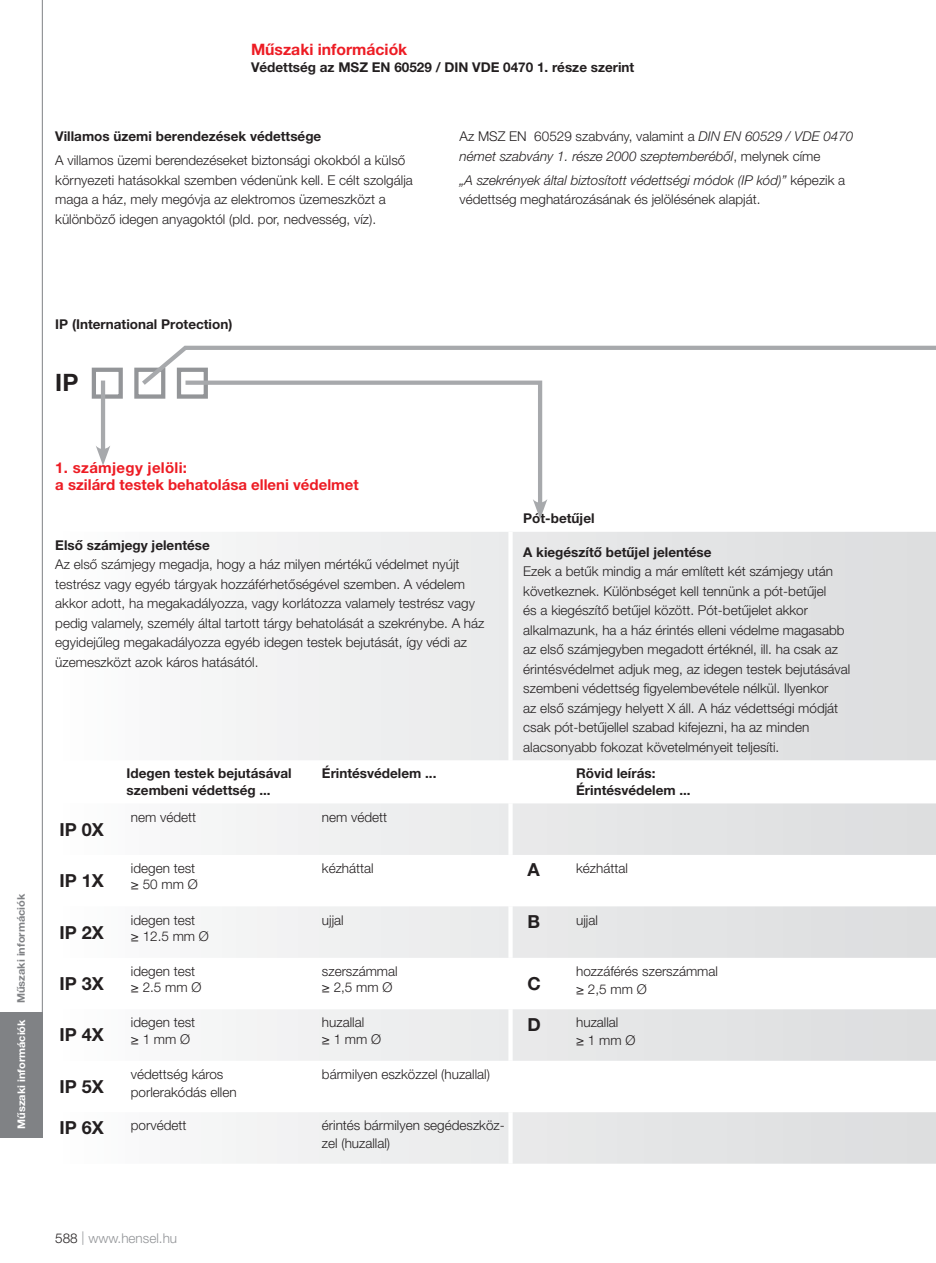
<style>
.page{position:relative;width:936px;height:1263px;background:#fff}
.page>*{position:absolute;margin:0;border:0;box-sizing:border-box;transform-origin:0 0}
.t1{font:700 24px "Helvetica Neue LT Pro";color:#231f20}
.t2{font:700 18px "Helvetica Neue LT Pro";color:#231f20}
.t3{font:700 15.75px "Helvetica Neue LT Pro";color:#ed1c24}
.t4{font:700 15px/16.5px "Helvetica Neue LT Pro";color:#ed1c24}
.t5{font:300 13.5px/19.5px "Helvetica Neue LT Pro";color:#231f20}
.t6{font:700 13.5px/16.5px "Helvetica Neue LT Pro";color:#231f20}
.t7{font:italic 300 13.5px/19.5px "Helvetica Neue LT Pro";color:#231f20}
.t8{font:300 13.5px "Helvetica Neue LT Pro";color:#939598}
.t9{font:700 10.5px "Helvetica Neue LT Pro";color:#808285;scale:1.05 1}
.t10{font:700 10.5px "Helvetica Neue LT Pro";color:#fff;scale:1.05 1}
.s1{font-style:normal}
.s2{font-style:italic}
.s3{color:#231f20}
</style>
<div class="page">
<div style="left:92px;top:368px;width:31px;height:31px;border:4px solid #939598"></div>
<div style="left:134px;top:368px;width:31px;height:31px;border:4px solid #939598"></div>
<div style="left:177px;top:368px;width:31px;height:31px;border:4px solid #939598"></div>
<svg style="left:222px;top:532px;width:713px;height:632px"></svg>
<hr style="left:508px;top:532px;width:4px;height:228px;background:#fff">
<hr style="left:508px;top:760px;width:4px;height:43px;background:#fff">
<hr style="left:508px;top:803px;width:4px;height:52px;background:#fff">
<hr style="left:508px;top:855px;width:4px;height:51px;background:#fff">
<hr style="left:508px;top:906px;width:4px;height:52px;background:#fff">
<hr style="left:508px;top:958px;width:4px;height:51px;background:#fff">
<hr style="left:508px;top:1009px;width:4px;height:52px;background:#fff">
<hr style="left:508px;top:1061px;width:4px;height:51px;background:#fff">
<hr style="left:508px;top:1112px;width:4px;height:52px;background:#fff">
<hr style="left:101px;top:381px;width:4px;height:72px;background:#a7a9ac">
<svg style="left:96px;top:445px;width:14px;height:20px"></svg>
<svg style="left:181px;top:389px;width:362px;height:110px"></svg>
<svg style="left:533px;top:499px;width:14px;height:20px"></svg>
<svg style="left:137px;top:345px;width:798px;height:44px"></svg>
<div style="left:0;top:1012px;width:43px;height:125px;background:#808285"></div>
<hr style="left:42px;top:0;width:1px;height:1115px;background:#808285">
<p class="t3" style="left:251px;top:44px;width:158px">Műszaki információk</p>
<p class="t6" style="left:251px;top:60px;width:385px">Védettség az MSZ EN 60529 / DIN VDE 0470 1. része szerint</p>
<p class="t6" style="left:55px;top:130px;width:267px">Villamos üzemi berendezések védettsége</p>
<p class="t5" style="left:55px;top:152px;width:359px">A villamos üzemi berendezéseket biztonsági okokból a külső környezeti hatásokkal szemben védenünk kell. E célt szolgálja maga a ház, mely megóvja az elektromos üzemeszközt a különböző idegen anyagoktól (pld. por, nedvesség, víz).</p>
<p class="t7" style="left:459px;top:129px;width:395px"><span class="s1">Az MSZ EN 60529 szabvány, valamint a</span> DIN EN 60529 / VDE 0470 német szabvány 1. része 2000 szeptemberéből<span class="s1">, melynek címe</span></p>
<p class="t5" style="left:459px;top:172px;width:387px"><span class="s2">„A szekrények által biztosított védettségi módok (IP kód)”</span> képezik a védettség meghatározásának és jelölésének alapját.</p>
<p class="t9" style="left:17px;top:1003px;width:106px;rotate:-90deg">Műszaki információk</p>
<p class="t10" style="left:18px;top:1129px;width:106px;rotate:-90deg">Műszaki információk</p>
<p class="t6" style="left:55px;top:318px;width:178px">IP (International Protection)</p>
<h1 class="t1" style="left:55px;top:374px;width:25px">IP</h1>
<p class="t4" style="left:55px;top:461px;width:305px">1. számjegy jelöli:<br>a szilárd testek behatolása elleni védelmet</p>
<p class="t6" style="left:55px;top:538px;width:156px">Első számjegy jelentése</p>
<p class="t5" style="left:55px;top:556px;width:430px">Az első számjegy megadja, hogy a ház milyen mértékű védelmet nyújt testrész vagy egyéb tárgyak hozzáférhetőségével szemben. A védelem akkor adott, ha megakadályozza, vagy korlátozza valamely testrész vagy pedig valamely, személy által tartott tárgy behatolását a szekrénybe. A ház egyidejűleg megakadályozza egyéb idegen testek bejutását, így védi az üzemeszközt azok káros hatásától.</p>
<p class="t6" style="left:523px;top:512px;width:73px">Pót-betűjel</p>
<p class="t6" style="left:523px;top:545px;width:190px">A kiegészítő betűjel jelentése</p>
<p class="t5" style="left:523px;top:563px;width:328px">Ezek a betűk mindig a már említett két számjegy után következnek. Különbséget kell tennünk a pót-betűjel<br>és a kiegészítő betűjel között. Pót-betűjelet akkor alkalmazunk, ha a ház érintés elleni védelme magasabb az első számjegyben megadott értéknél, ill. ha csak az érintésvédelmet adjuk meg, az idegen testek bejutásával szembeni védettség figyelembevétele nélkül. Ilyenkor<br>az első számjegy helyett X áll. A ház védettségi módját csak pót-betűjellel szabad kifejezni, ha az minden alacsonyabb fokozat követelményeit teljesíti.</p>
<h2 class="t2" style="left:60px;top:823px;width:46px">IP 0X</h2>
<p class="t6" style="left:127px;top:767px;width:166px">Idegen testek bejutásával szembeni védettség ...</p>
<p class="t6" style="left:322px;top:767px;width:116px">Érintésvédelem ...</p>
<p class="t6" style="left:576px;top:767px;width:116px">Rövid leírás:<br>Érintésvédelem ...</p>
<p class="t5" style="left:131px;top:809px;width:67px">nem védett</p>
<p class="t5" style="left:322px;top:809px;width:67px">nem védett</p>
<h2 class="t2" style="left:60px;top:874px;width:46px">IP 1X</h2>
<p class="t5" style="left:131px;top:862px;width:68px;line-height:16.2px">idegen test ≥ 50 mm Ø</p>
<p class="t5" style="left:322px;top:860px;width:53px">kézháttal</p>
<h2 class="t2" style="left:527px;top:863px;width:14px">A</h2>
<p class="t5" style="left:576px;top:860px;width:53px">kézháttal</p>
<h2 class="t2" style="left:60px;top:926px;width:46px">IP 2X</h2>
<p class="t5" style="left:131px;top:913px;width:80px;line-height:16.2px">idegen test<br>≥ 12.5 mm Ø</p>
<p class="t5" style="left:322px;top:912px;width:23px">ujjal</p>
<h2 class="t2" style="left:527px;top:915px;width:14px">B</h2>
<p class="t5" style="left:576px;top:912px;width:23px">ujjal</p>
<h2 class="t2" style="left:60px;top:977px;width:46px">IP 3X</h2>
<p class="t5" style="left:131px;top:965px;width:72px;line-height:16.2px">idegen test ≥ 2.5 mm Ø</p>
<p class="t5" style="left:322px;top:965px;width:77px;line-height:16.2px">szerszámmal ≥ 2,5 mm Ø</p>
<h2 class="t2" style="left:527px;top:977px;width:15px">C</h2>
<p class="t5" style="left:576px;top:964px;width:143px;line-height:18px">hozzáférés szerszámmal ≥ 2,5 mm Ø</p>
<h2 class="t2" style="left:60px;top:1029px;width:46px">IP 4X</h2>
<p class="t5" style="left:131px;top:1016px;width:66px;line-height:16.2px">idegen test ≥ 1 mm Ø</p>
<p class="t5" style="left:322px;top:1016px;width:61px;line-height:16.2px">huzallal<br>≥ 1 mm Ø</p>
<h2 class="t2" style="left:527px;top:1018px;width:15px">D</h2>
<p class="t5" style="left:576px;top:1015px;width:61px;line-height:18px">huzallal<br>≥ 1 mm Ø</p>
<h2 class="t2" style="left:60px;top:1080px;width:46px">IP 5X</h2>
<p class="t5" style="left:131px;top:1067px;width:107px;line-height:18px">védettség káros porlerakódás ellen</p>
<p class="t5" style="left:322px;top:1066px;width:170px">bármilyen eszközzel (huzallal)</p>
<h2 class="t2" style="left:60px;top:1121px;width:46px">IP 6X</h2>
<p class="t5" style="left:131px;top:1117px;width:57px">porvédett</p>
<p class="t5" style="left:322px;top:1118px;width:184px;line-height:18px">érintés bármilyen segédeszköz&shy;zel (huzallal)</p>
<p class="t8" style="left:55px;top:1233px;width:123px"><span class="s3">588</span> | www.hensel.hu</p>
</div>
